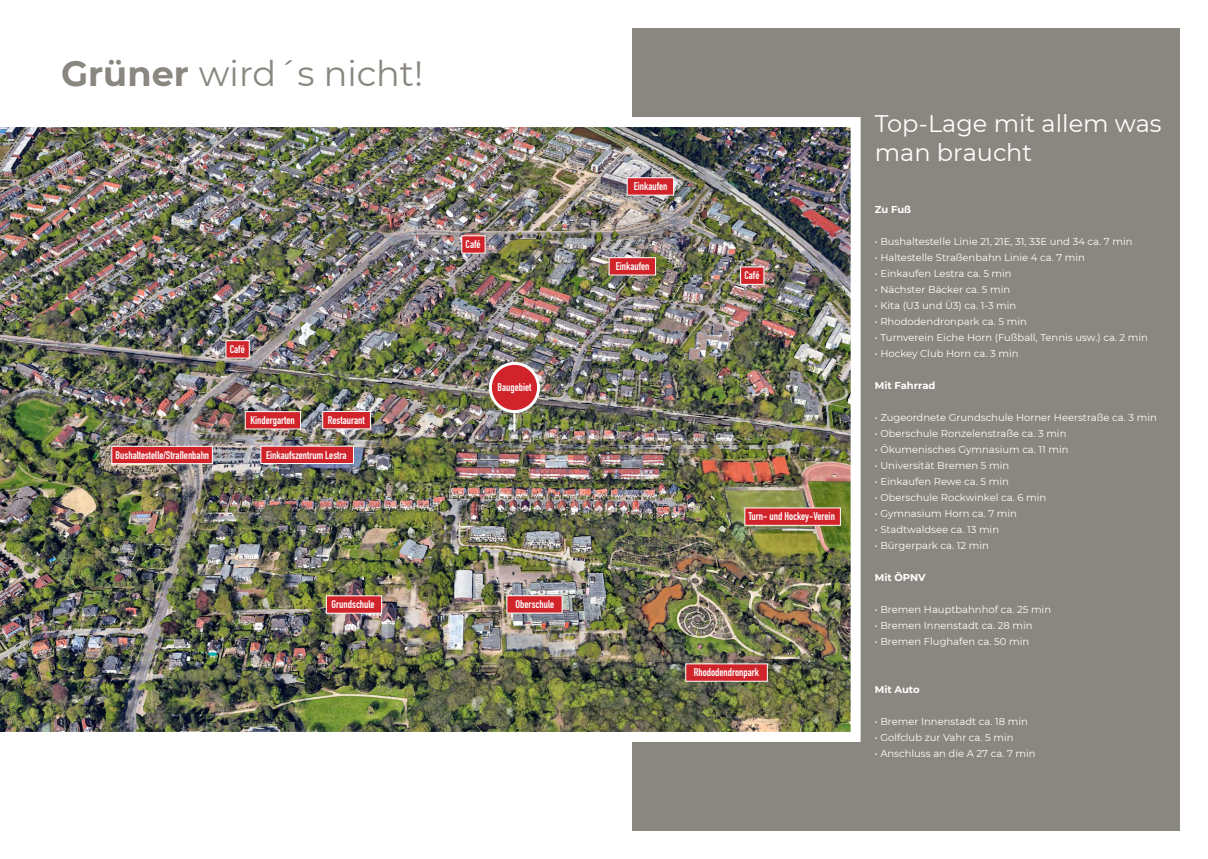
<style>
.page{position:relative;width:1208px;height:859px;background:#fff}
.page>*{position:absolute;margin:0;border:0;box-sizing:border-box;transform-origin:0 0}
.t1{font:35px "Montserrat";color:#8a8780}
.t2{font:24px/28.8px "Montserrat";color:#fff}
.t3{font:700 11px "DIN Condensed";color:#fff}
.t4{font:10px "Montserrat";color:#fff}
.t5{font:700 10px "Montserrat";color:#fff}
.s1{font-weight:700}
</style>
<div class="page">
<div style="left:632px;top:28px;width:547px;height:803px;background:#8a8780"></div>
<img style="left:0;top:117px;width:860px;height:625px">
<div style="left:111px;top:446px;width:102px;height:18px;background:#d1232a;border:1px solid #fff"></div>
<div style="left:490px;top:363px;width:48px;height:49px;background:#d1232a;border-radius:50%"></div>
<div style="left:489px;top:362px;width:51px;height:51px;border:3px solid #fff;border-radius:50%"></div>
<svg style="left:513px;top:413px;width:2px;height:19px"></svg>
<div style="left:260px;top:446px;width:94px;height:18px;background:#d1232a;border:1px solid #fff"></div>
<div style="left:225px;top:340px;width:25px;height:19px;background:#d1232a;border:1px solid #fff"></div>
<div style="left:461px;top:235px;width:24px;height:19px;background:#d1232a;border:1px solid #fff"></div>
<div style="left:740px;top:266px;width:24px;height:19px;background:#d1232a;border:1px solid #fff"></div>
<div style="left:744px;top:507px;width:97px;height:19px;background:#d1232a;border:1px solid #fff"></div>
<div style="left:245px;top:411px;width:56px;height:18px;background:#d1232a;border:1px solid #fff"></div>
<div style="left:322px;top:411px;width:49px;height:18px;background:#d1232a;border:1px solid #fff"></div>
<div style="left:326px;top:595px;width:56px;height:19px;background:#d1232a;border:1px solid #fff"></div>
<div style="left:506px;top:595px;width:56px;height:19px;background:#d1232a;border:1px solid #fff"></div>
<div style="left:626px;top:177px;width:48px;height:19px;background:#d1232a;border:1px solid #fff"></div>
<div style="left:608px;top:257px;width:48px;height:19px;background:#d1232a;border:1px solid #fff"></div>
<div style="left:685px;top:663px;width:83px;height:19px;background:#d1232a;border:1px solid #fff"></div>
<p class="t1" style="left:61px;top:49px;width:363px"><span class="s1">Grüner</span> wird´s nicht!</p>
<p class="t3" style="left:230px;top:342px;width:17px">Café</p>
<p class="t3" style="left:250px;top:413px;width:46px">Kindergarten</p>
<p class="t3" style="left:328px;top:413px;width:38px">Restaurant</p>
<p class="t3" style="left:116px;top:447px;width:95px">Bushaltestelle/Straßenbahn</p>
<p class="t3" style="left:266px;top:447px;width:82px">Einkaufszentrum Lestra</p>
<p class="t3" style="left:465px;top:237px;width:17px">Café</p>
<p class="t3" style="left:497px;top:380px;width:36px">Baugebiet</p>
<p class="t3" style="left:331px;top:597px;width:45px">Grundschule</p>
<p class="t3" style="left:515px;top:597px;width:40px">Oberschule</p>
<p class="t3" style="left:634px;top:179px;width:35px">Einkaufen</p>
<p class="t3" style="left:616px;top:259px;width:35px">Einkaufen</p>
<p class="t3" style="left:744px;top:268px;width:17px">Café</p>
<p class="t3" style="left:748px;top:509px;width:88px">Turn- und Hockey-Verein</p>
<p class="t3" style="left:694px;top:665px;width:67px">Rhododendronpark</p>
<p class="t2" style="left:874px;top:108px;width:288px">Top-Lage mit allem was man braucht</p>
<p class="t5" style="left:874px;top:202px;width:38px">Zu Fuß</p>
<p class="t4" style="left:874px;top:235px;width:259px">• Bushaltestelle Linie 21, 21E, 31, 33E und 34 ca. 7 min</p>
<p class="t4" style="left:874px;top:251px;width:212px">• Haltestelle Straßenbahn Linie 4 ca. 7 min</p>
<p class="t4" style="left:874px;top:267px;width:138px">• Einkaufen Lestra ca. 5 min</p>
<p class="t4" style="left:874px;top:283px;width:137px">• Nächster Bäcker ca. 5 min</p>
<p class="t4" style="left:874px;top:299px;width:143px">• Kita (U3 und Ü3) ca. 1-3 min</p>
<p class="t4" style="left:874px;top:315px;width:154px">• Rhododendronpark ca. 5 min</p>
<p class="t4" style="left:874px;top:331px;width:275px">• Turnverein Eiche Horn (Fußball, Tennis usw.) ca. 2 min</p>
<p class="t4" style="left:874px;top:347px;width:145px">• Hockey Club Horn ca. 3 min</p>
<p class="t5" style="left:874px;top:378px;width:62px">Mit Fahrrad</p>
<p class="t4" style="left:874px;top:411px;width:283px">• Zugeordnete Grundschule Horner Heerstraße ca. 3 min</p>
<p class="t4" style="left:874px;top:427px;width:193px">• Oberschule Ronzelenstraße ca. 3 min</p>
<p class="t4" style="left:874px;top:443px;width:195px">• Ökumenisches Gymnasium ca. 11 min</p>
<p class="t4" style="left:874px;top:459px;width:136px">• Universität Bremen 5 min</p>
<p class="t4" style="left:874px;top:475px;width:136px">• Einkaufen Rewe ca. 5 min</p>
<p class="t4" style="left:874px;top:491px;width:173px">• Oberschule Rockwinkel ca. 6 min</p>
<p class="t4" style="left:874px;top:507px;width:144px">• Gymnasium Horn ca. 7 min</p>
<p class="t4" style="left:874px;top:523px;width:126px">• Stadtwaldsee ca. 13 min</p>
<p class="t4" style="left:874px;top:539px;width:116px">• Bürgerpark ca. 12 min</p>
<p class="t5" style="left:874px;top:570px;width:52px">Mit ÖPNV</p>
<p class="t4" style="left:874px;top:603px;width:178px">• Bremen Hauptbahnhof ca. 25 min</p>
<p class="t4" style="left:874px;top:619px;width:159px">• Bremen Innenstadt ca. 28 min</p>
<p class="t4" style="left:874px;top:635px;width:156px">• Bremen Flughafen ca. 50 min</p>
<p class="t5" style="left:874px;top:682px;width:46px">Mit Auto</p>
<p class="t4" style="left:874px;top:715px;width:155px">• Bremer Innenstadt ca. 18 min</p>
<p class="t4" style="left:874px;top:731px;width:140px">• Golfclub zur Vahr ca. 5 min</p>
<p class="t4" style="left:874px;top:747px;width:162px">• Anschluss an die A 27 ca. 7 min</p>
</div>
